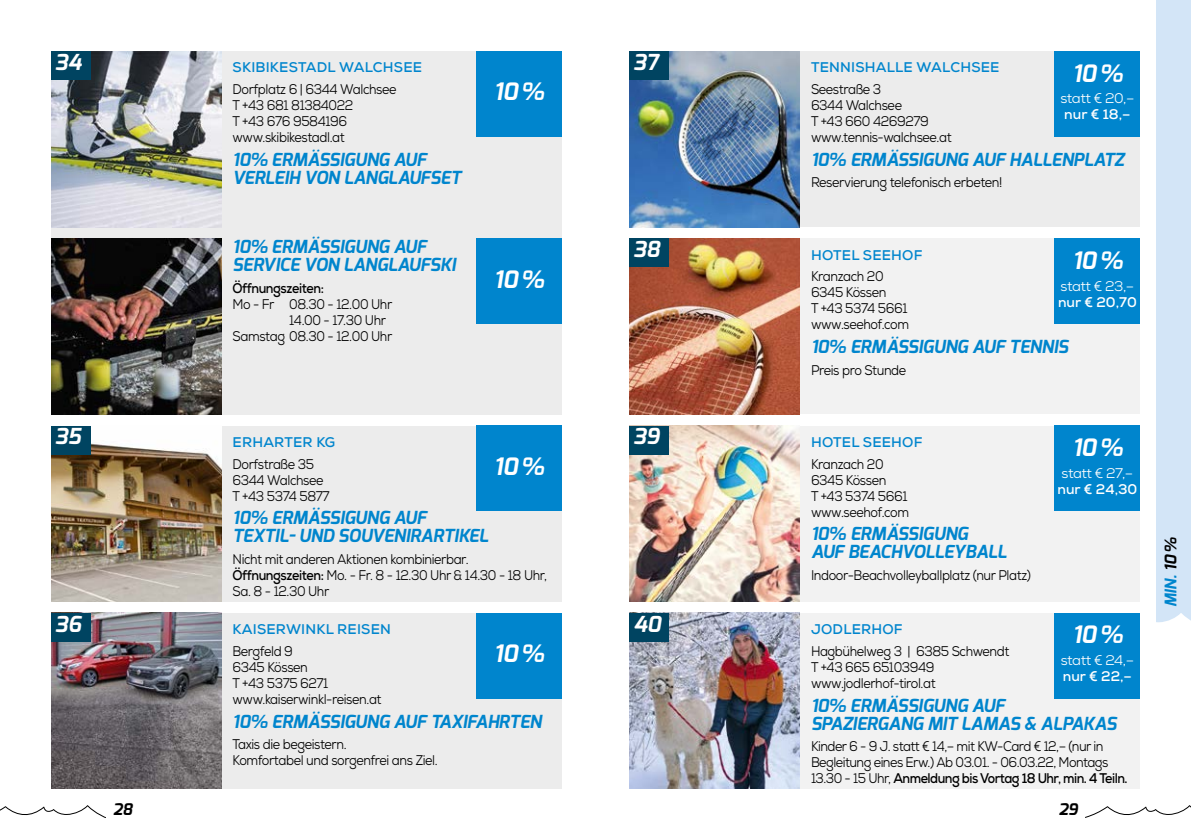
<style>
.page{position:relative;width:1191px;height:840px;background:#fff}
.page>*{position:absolute;margin:0;border:0;box-sizing:border-box;transform-origin:0 0}
.t1{font:italic 700 24px "Exo";color:#fff}
.t2{font:italic 700 22px "Exo";color:#fff}
.t3{font:italic 700 18px/18px "Exo";letter-spacing:-.01em;color:#0085cd}
.t4{font:italic 700 16px "Exo";color:#0085cd}
.t5{font:italic 700 16px "Exo";color:#000}
.t6{font:14px/16px "Nexa";letter-spacing:-.03em;color:#000;scale:.9 1}
.t7{font:700 14px "Nexa";letter-spacing:.015em;color:#0085cd}
.t8{font:14px "Nexa";letter-spacing:-.03em;color:#fff}
.t9{font:700 14px "Nexa";color:#fff}
.t10{font:700 14px "Nexa";letter-spacing:-.03em;color:#000;scale:.9 1}
.s1{font-weight:700}
.s2{color:#000}
</style>
<div class="page">
<svg style="left:1085px;top:805px;width:106px;height:12px"></svg>
<svg style="left:0;top:805px;width:106px;height:12px"></svg>
<div style="left:1157px;top:0;width:34px;height:624px;background:#d3e5f7"></div>
<svg style="left:1157px;top:613px;width:34px;height:11px"></svg>
<div style="left:221px;top:612px;width:340px;height:176px;background:#ececec"></div>
<img style="left:51px;top:612px;width:170px;height:176px">
<div style="left:51px;top:612px;width:39px;height:29px;background:#004461"></div>
<div style="left:476px;top:612px;width:85px;height:85px;background:#0085cd"></div>
<div style="left:799px;top:51px;width:341px;height:176px;background:#ececec"></div>
<img style="left:629px;top:51px;width:170px;height:176px">
<div style="left:629px;top:51px;width:39px;height:29px;background:#004461"></div>
<div style="left:1054px;top:51px;width:86px;height:85px;background:#0085cd"></div>
<div style="left:799px;top:425px;width:341px;height:176px;background:#f2f2f2"></div>
<img style="left:629px;top:425px;width:170px;height:176px">
<div style="left:629px;top:425px;width:39px;height:29px;background:#004461"></div>
<div style="left:1054px;top:425px;width:86px;height:85px;background:#0085cd"></div>
<div style="left:799px;top:238px;width:341px;height:176px;background:#f2f2f2"></div>
<img style="left:629px;top:238px;width:170px;height:176px">
<div style="left:629px;top:238px;width:39px;height:29px;background:#004461"></div>
<div style="left:1054px;top:238px;width:86px;height:85px;background:#0085cd"></div>
<div style="left:799px;top:612px;width:341px;height:176px;background:#f2f2f2"></div>
<img style="left:629px;top:612px;width:170px;height:176px">
<div style="left:629px;top:612px;width:39px;height:29px;background:#004461"></div>
<div style="left:1054px;top:612px;width:86px;height:85px;background:#0085cd"></div>
<div style="left:221px;top:425px;width:340px;height:176px;background:#ececec"></div>
<img style="left:51px;top:426px;width:170px;height:175px">
<div style="left:51px;top:425px;width:39px;height:29px;background:#004461"></div>
<div style="left:476px;top:425px;width:85px;height:85px;background:#0085cd"></div>
<div style="left:51px;top:51px;width:510px;height:363px;background:#ececec"></div>
<img style="left:51px;top:51px;width:170px;height:176px">
<img style="left:51px;top:238px;width:170px;height:176px">
<div style="left:51px;top:51px;width:39px;height:29px;background:#004461"></div>
<div style="left:476px;top:51px;width:85px;height:85px;background:#0085cd"></div>
<div style="left:476px;top:238px;width:85px;height:85px;background:#0085cd"></div>
<h2 class="t2" style="left:55px;top:48px;width:28px">34</h2>
<p class="t7" style="left:233px;top:58px;width:191px">SKIBIKESTADL WALCHSEE</p>
<p class="t6" style="left:232px;top:81px;width:184px">Dorfplatz 6 | 6344 Walchsee<br>T +43 681 81384022<br>T +43 676 9584196 www.skibikestadl.at</p>
<p class="t3" style="left:232px;top:150px;width:230px">10% ERMÄSSIGUNG AUF<br>VERLEIH VON LANGLAUFSET</p>
<h1 class="t1" style="left:494px;top:76px;width:52px">10%</h1>
<h2 class="t2" style="left:633px;top:48px;width:27px">37</h2>
<p class="t7" style="left:811px;top:58px;width:190px">TENNISHALLE WALCHSEE</p>
<p class="t6" style="left:811px;top:81px;width:158px">Seestraße 3<br>6344 Walchsee<br>T +43 660 4269279 www.tennis-walchsee.at</p>
<p class="t3" style="left:811px;top:150px;width:314px">10% ERMÄSSIGUNG AUF HALLENPLATZ</p>
<p class="t6" style="left:811px;top:174px;width:214px">Reservierung telefonisch erbeten!</p>
<h1 class="t1" style="left:1072px;top:57px;width:52px">10%</h1>
<p class="t8" style="left:1060px;top:89px;width:76px">statt € 20,–</p>
<p class="t9" style="left:1064px;top:105px;width:68px">nur € 18,–</p>
<p class="t3" style="left:232px;top:237px;width:225px">10% ERMÄSSIGUNG AUF<br>SERVICE VON LANGLAUFSKI</p>
<p class="t10" style="left:232px;top:278px;width:103px">Öffnungszeiten:</p>
<p class="t6" style="left:232px;top:295px;width:179px">Mo - Fr 08.30 - 12.00 Uhr</p>
<p class="t6" style="left:289px;top:311px;width:109px">14.00 - 17.30 Uhr</p>
<p class="t6" style="left:232px;top:327px;width:179px">Samstag 08.30 - 12.00 Uhr</p>
<h1 class="t1" style="left:494px;top:263px;width:52px">10%</h1>
<h2 class="t2" style="left:633px;top:235px;width:28px">38</h2>
<p class="t7" style="left:811px;top:245px;width:113px">HOTEL SEEHOF</p>
<p class="t6" style="left:811px;top:268px;width:110px">Kranzach 20<br>6345 Kössen<br>T +43 5374 5661 www.seehof.com</p>
<p class="t3" style="left:811px;top:337px;width:259px">10% ERMÄSSIGUNG AUF TENNIS</p>
<p class="t6" style="left:811px;top:361px;width:107px">Preis pro Stunde</p>
<h1 class="t1" style="left:1072px;top:245px;width:52px">10%</h1>
<p class="t8" style="left:1060px;top:277px;width:75px">statt € 23,–</p>
<p class="t9" style="left:1058px;top:292px;width:80px">nur € 20,70</p>
<h2 class="t2" style="left:55px;top:422px;width:27px">35</h2>
<p class="t7" style="left:233px;top:433px;width:104px">ERHARTER KG</p>
<p class="t6" style="left:232px;top:455px;width:109px">Dorfstraße 35<br>6344 Walchsee<br>T +43 5374 5877</p>
<p class="t3" style="left:232px;top:508px;width:257px">10% ERMÄSSIGUNG AUF<br>TEXTIL- UND SOUVENIRARTIKEL</p>
<p class="t6" style="left:232px;top:551px;width:351px">Nicht mit anderen Aktionen kombinierbar.<br><span class="s1">Öffnungszeiten:</span> Mo. - Fr. 8 - 12.30 Uhr &amp; 14.30 - 18 Uhr,<br>Sa. 8 - 12.30 Uhr</p>
<h1 class="t1" style="left:494px;top:450px;width:52px">10%</h1>
<h2 class="t2" style="left:633px;top:422px;width:28px">39</h2>
<p class="t7" style="left:811px;top:432px;width:113px">HOTEL SEEHOF</p>
<p class="t6" style="left:811px;top:455px;width:110px">Kranzach 20<br>6345 Kössen<br>T +43 5374 5661 www.seehof.com</p>
<p class="t3" style="left:811px;top:524px;width:197px">10% ERMÄSSIGUNG<br>AUF BEACHVOLLEYBALL</p>
<p class="t6" style="left:811px;top:567px;width:246px">Indoor-Beachvolleyballplatz (nur Platz)</p>
<h1 class="t1" style="left:1072px;top:432px;width:52px">10%</h1>
<p class="t8" style="left:1061px;top:464px;width:73px">statt € 27,–</p>
<p class="t9" style="left:1057px;top:479px;width:81px">nur € 24,30</p>
<p class="t4" style="left:1160px;top:607px;width:71px;rotate:-90deg">MIN. <span class="s2">10%</span></p>
<h2 class="t2" style="left:55px;top:609px;width:28px">36</h2>
<p class="t7" style="left:233px;top:620px;width:160px">KAISERWINKL REISEN</p>
<p class="t6" style="left:232px;top:642px;width:167px">Bergfeld 9<br>6345 Kössen<br>T +43 5375 6271 www.kaiserwinkl-reisen.at</p>
<p class="t3" style="left:232px;top:711px;width:311px">10% ERMÄSSIGUNG AUF TAXIFAHRTEN</p>
<p class="t6" style="left:232px;top:736px;width:229px">Taxis die begeistern.<br>Komfortabel und sorgenfrei ans Ziel.</p>
<h1 class="t1" style="left:494px;top:638px;width:52px">10%</h1>
<h2 class="t2" style="left:633px;top:609px;width:29px">40</h2>
<p class="t7" style="left:811px;top:620px;width:93px">JODLERHOF</p>
<p class="t6" style="left:811px;top:642px;width:222px">Hagbühelweg 3 | 6385 Schwendt<br>T +43 665 65103949 www.jodlerhof-tirol.at</p>
<p class="t3" style="left:811px;top:695px;width:307px">10% ERMÄSSIGUNG AUF<br>SPAZIERGANG MIT LAMAS &amp; ALPAKAS</p>
<p class="t6" style="left:811px;top:738px;width:353px">Kinder 6 - 9 J. statt € 14,– mit KW-Card € 12,– (nur in<br>Begleitung eines Erw.) Ab 03.01. - 06.03.22, Montags<br>13.30 - 15 Uhr, <span class="s1">Anmeldung bis Vortag 18 Uhr, min. 4 Teiln.</span></p>
<h1 class="t1" style="left:1072px;top:619px;width:52px">10%</h1>
<p class="t8" style="left:1060px;top:651px;width:75px">statt € 24,–</p>
<p class="t9" style="left:1062px;top:667px;width:71px">nur € 22,–</p>
<p class="t5" style="left:113px;top:798px;width:21px">28</p>
<p class="t5" style="left:1058px;top:798px;width:21px">29</p>
</div>
